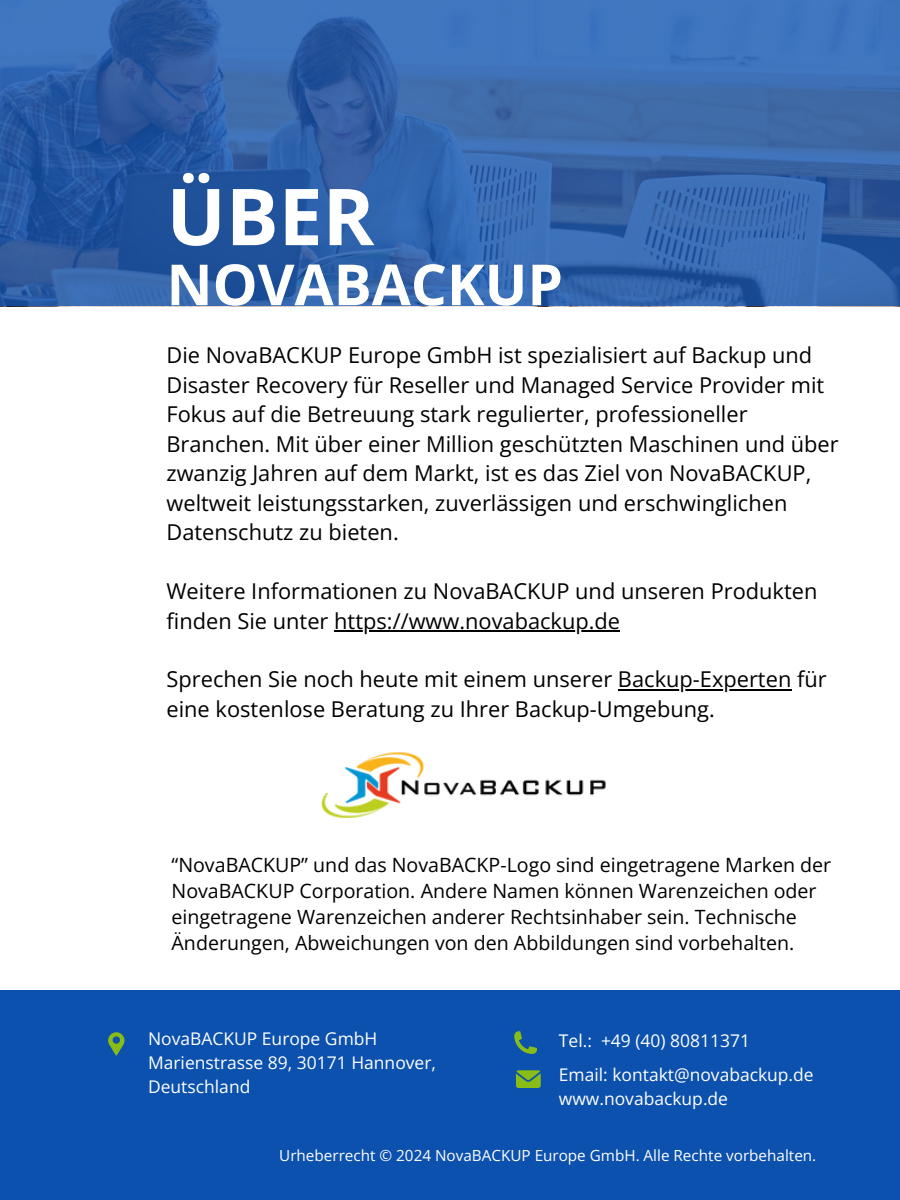
<style>
.page{position:relative;width:900px;height:1200px;background:#fff}
.page>*{position:absolute;margin:0;border:0;box-sizing:border-box;transform-origin:0 0}
.t1{font:700 78.6px "Open Sans";color:#fff}
.t2{font:700 56.6px "Open Sans";color:#fff}
.t3{font:21.8px/29.4px "Open Sans";color:#000}
.t4{font:19.6px/26.2px "Open Sans";color:#000}
.t5{font:17.4px/24.2px "Open Sans";color:#fff}
.t6{font:15.2px "Open Sans";color:#fff}
</style>
<div class="page">
<svg style="left:0;top:0;width:900px;height:306px;background:#3465ab"></svg>
<div style="left:0;top:990px;width:900px;height:210px;background:#0c51ae"></div>
<svg style="left:108px;top:1032px;width:17px;height:24px"></svg>
<svg style="left:514px;top:1031px;width:23px;height:23px"></svg>
<svg style="left:516px;top:1070px;width:25px;height:18px"></svg>
<img style="left:321px;top:752px;width:285px;height:66px">
<hr style="left:334px;top:630px;width:286px;height:2px;background:#000">
<hr style="left:618px;top:689px;width:173px;height:2px;background:#000">
<h1 class="t1" style="left:167px;top:161px;width:209px">ÜBER</h1>
<h2 class="t2" style="left:167px;top:245px;width:398px">NOVABACKUP</h2>
<p class="t3" style="left:167px;top:340px;width:674px">Die NovaBACKUP Europe GmbH ist spezialisiert auf Backup und Disaster Recovery für Reseller und Managed Service Provider mit Fokus auf die Betreuung stark regulierter, professioneller Branchen. Mit über einer Million geschützten Maschinen und über zwanzig Jahren auf dem Markt, ist es das Ziel von NovaBACKUP, weltweit leistungsstarken, zuverlässigen und erschwinglichen Datenschutz zu bieten.</p>
<p class="t3" style="left:167px;top:576px;width:652px">Weitere Informationen zu NovaBACKUP und unseren Produkten finden Sie unter https://www.novabackup.de</p>
<p class="t3" style="left:167px;top:664px;width:662px">Sprechen Sie noch heute mit einem unserer Backup-Experten für eine kostenlose Beratung zu Ihrer Backup-Umgebung.</p>
<p class="t4" style="left:172px;top:851px;width:661px">“NovaBACKUP” und das NovaBACKP-Logo sind eingetragene Marken der NovaBACKUP Corporation. Andere Namen können Warenzeichen oder eingetragene Warenzeichen anderer Rechtsinhaber sein. Technische Änderungen, Abweichungen von den Abbildungen sind vorbehalten.</p>
<p class="t5" style="left:148px;top:1026px;width:289px">NovaBACKUP Europe GmbH<br>Marienstrasse 89, 30171 Hannover,<br>Deutschland</p>
<p class="t5" style="left:559px;top:1023px;width:256px;line-height:34.6px">Tel.: +49 (40) 80811371<br>Email: kontakt@novabackup.de</p>
<p class="t5" style="left:559px;top:1087px;width:171px">www.novabackup.de</p>
<p class="t6" style="left:279px;top:1145px;width:539px">Urheberrecht © 2024 NovaBACKUP Europe GmbH. Alle Rechte vorbehalten.</p>
</div>
